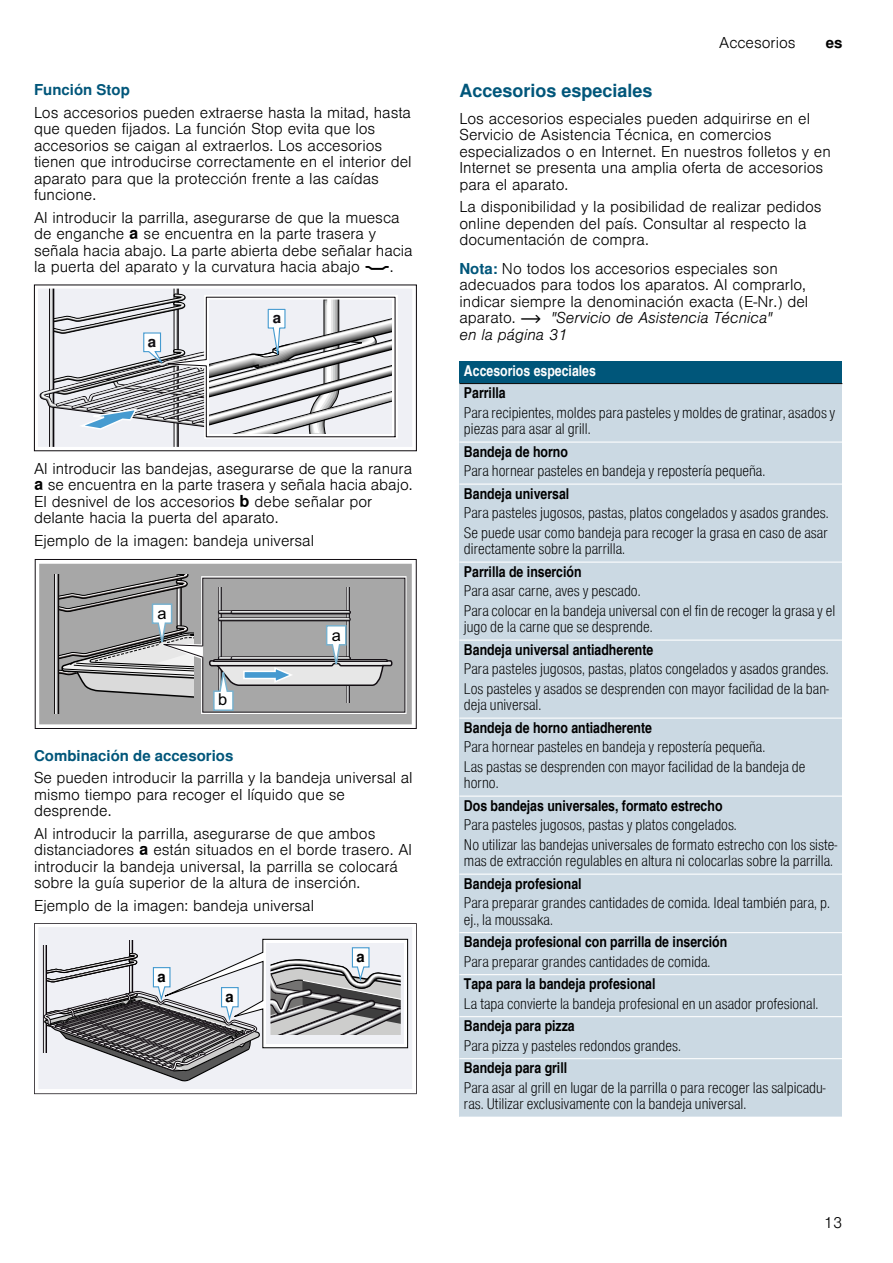
<style>
.page{position:relative;width:893px;height:1263px;background:#fff}
.page>*{position:absolute;margin:0;border:0;box-sizing:border-box;transform-origin:0 0}
.t1{font:700 18px "Nimbus San L";color:#00567a}
.t2{font:300 15px/16.5px "Nimbus San L";color:#000}
.t3{font:15px/19.5px "Nimbus San L Lig Con";color:#000}
.t4{font:15px "Nimbus San L Bol Con";color:#000}
.t5{font:700 15px "Nimbus San L";color:#00567a}
.t6{font:15px "Nimbus San L Bol Con";color:#fff}
.t7{font:700 15px "Nimbus San L";color:#000}
.s1{font-family:"BSH Symb PH6";font-weight:400}
.s2{font-family:"BSH Symb PH1";font-weight:400}
.s3{font-weight:700;color:#00567a}
.s4{font-style:italic}
</style>
<div class="page">
<div style="left:38px;top:289px;width:374px;height:158px;background:#eff0f5"></div>
<div style="left:34px;top:285px;width:383px;height:166px;border:1px solid #0a060a"></div>
<svg style="left:39px;top:563px;width:373px;height:162px;background:#acacac"></svg>
<div style="left:35px;top:559px;width:381px;height:170px;border:1px solid #120d12"></div>
<div style="left:52px;top:714px;width:10px;height:5px;background:#a7a7a7"></div>
<div style="left:51px;top:569px;width:140px;height:5px;background:#a7a7a7"></div>
<svg style="left:34px;top:923px;width:383px;height:171px;fill:#eff0f5"></svg>
<div style="left:126px;top:932px;width:10px;height:8px;background:#eff0f5"></div>
<div style="left:40px;top:937px;width:10px;height:8px;background:#eff0f5"></div>
<div style="left:40px;top:1053px;width:10px;height:8px;background:#eff0f5"></div>
<div style="left:459px;top:361px;width:383px;height:23px;background:#00567a"></div>
<div style="left:459px;top:384px;width:383px;height:58px;background:#cbd9e3"></div>
<div style="left:459px;top:442px;width:383px;height:42px;background:#cbd9e3"></div>
<div style="left:459px;top:484px;width:383px;height:78px;background:#cbd9e3"></div>
<div style="left:459px;top:562px;width:383px;height:78px;background:#cbd9e3"></div>
<div style="left:459px;top:640px;width:383px;height:78px;background:#cbd9e3"></div>
<div style="left:459px;top:718px;width:383px;height:78px;background:#cbd9e3"></div>
<div style="left:459px;top:796px;width:383px;height:78px;background:#cbd9e3"></div>
<div style="left:459px;top:874px;width:383px;height:59px;background:#cbd9e3"></div>
<div style="left:459px;top:933px;width:383px;height:42px;background:#cbd9e3"></div>
<div style="left:459px;top:975px;width:383px;height:42px;background:#cbd9e3"></div>
<div style="left:459px;top:1017px;width:383px;height:42px;background:#cbd9e3"></div>
<div style="left:459px;top:1059px;width:383px;height:58px;background:#cbd9e3"></div>
<hr style="left:459px;top:383px;width:383px;height:1px;background:#000">
<hr style="left:459px;top:441px;width:383px;height:2px;background:#fff">
<hr style="left:459px;top:483px;width:383px;height:2px;background:#fff">
<hr style="left:459px;top:561px;width:383px;height:2px;background:#fff">
<hr style="left:459px;top:639px;width:383px;height:2px;background:#fff">
<hr style="left:459px;top:717px;width:383px;height:2px;background:#fff">
<hr style="left:459px;top:795px;width:383px;height:2px;background:#fff">
<hr style="left:459px;top:873px;width:383px;height:2px;background:#fff">
<hr style="left:459px;top:932px;width:383px;height:1px;background:#fff">
<hr style="left:459px;top:974px;width:383px;height:1px;background:#fff">
<hr style="left:459px;top:1016px;width:383px;height:1px;background:#fff">
<hr style="left:459px;top:1058px;width:383px;height:1px;background:#fff">
<hr style="left:459px;top:1116px;width:383px;height:2px;background:#fff">
<svg style="left:39px;top:285px;width:359px;height:162px"></svg>
<svg style="left:53px;top:570px;width:353px;height:144px;background:#a2a3a4"></svg>
<svg style="left:41px;top:938px;width:368px;height:143px"></svg>
<p class="t5" style="left:34px;top:80px;width:97px">Función Stop</p>
<p class="t2" style="left:34px;top:103px;width:379px">Los accesorios pueden extraerse hasta la mitad, hasta que queden fijados. La función Stop evita que los accesorios se caigan al extraerlos. Los accesorios tienen que introducirse correctamente en el interior del aparato para que la protección frente a las caídas funcione.</p>
<p class="t2" style="left:34px;top:208px;width:380px">Al introducir la parrilla, asegurarse de que la muesca de enganche <span class="s1">‚</span> se encuentra en la parte trasera y señala hacia abajo. La parte abierta debe señalar hacia la puerta del aparato y la curvatura hacia abajo <span class="s2">¾</span>.</p>
<p class="t2" style="left:34px;top:459px;width:380px">Al introducir las bandejas, asegurarse de que la ranura <span class="s1">‚</span> se encuentra en la parte trasera y señala hacia abajo.<br>El desnivel de los accesorios <span class="s1">ƒ</span> debe señalar por delante hacia la puerta del aparato.</p>
<p class="t2" style="left:34px;top:531px;width:281px">Ejemplo de la imagen: bandeja universal</p>
<p class="t5" style="left:34px;top:746px;width:201px">Combinación de accesorios</p>
<p class="t2" style="left:34px;top:768px;width:380px">Se pueden introducir la parrilla y la bandeja universal al mismo tiempo para recoger el líquido que se desprende.</p>
<p class="t2" style="left:34px;top:824px;width:379px">Al introducir la parrilla, asegurarse de que ambos distanciadores <span class="s1">‚</span> están situados en el borde trasero. Al introducir la bandeja universal, la parrilla se colocará sobre la guía superior de la altura de inserción.</p>
<p class="t2" style="left:34px;top:896px;width:281px">Ejemplo de la imagen: bandeja universal</p>
<p class="t2" style="left:719px;top:33px;width:78px">Accesorios</p>
<p class="t7" style="left:825px;top:34px;width:18px">es</p>
<p class="t1" style="left:459px;top:79px;width:195px">Accesorios especiales</p>
<p class="t2" style="left:459px;top:109px;width:373px">Los accesorios especiales pueden adquirirse en el Servicio de Asistencia Técnica, en comercios especializados o en Internet. En nuestros folletos y en Internet se presenta una amplia oferta de accesorios para el aparato.</p>
<p class="t2" style="left:459px;top:197px;width:364px">La disponibilidad y la posibilidad de realizar pedidos online dependen del país. Consultar al respecto la documentación de compra.</p>
<p class="t2" style="left:459px;top:259px;width:350px"><span class="s3">Nota:</span> No todos los accesorios especiales son adecuados para todos los aparatos. Al comprarlo, indicar siempre la denominación exacta (E-Nr.) del aparato. <span class="s2">~</span> <span class="s4">"Servicio de Asistencia Técnica"<br>en la página 31</span></p>
<p class="t6" style="left:464px;top:361px;width:133px">Accesorios especiales</p>
<p class="t4" style="left:464px;top:383px;width:43px">Parrilla</p>
<p class="t3" style="left:464px;top:403px;width:373px;line-height:16.5px">Para recipientes, moldes para pasteles y moldes de gratinar, asados y piezas para asar al grill.</p>
<p class="t4" style="left:464px;top:442px;width:105px">Bandeja de horno</p>
<p class="t3" style="left:464px;top:460px;width:303px">Para hornear pasteles en bandeja y repostería pequeña.</p>
<p class="t4" style="left:464px;top:484px;width:107px">Bandeja universal</p>
<p class="t3" style="left:464px;top:502px;width:366px">Para pasteles jugosos, pastas, platos congelados y asados grandes.<br>Se puede usar como bandeja para recoger la grasa en caso de asar</p>
<p class="t3" style="left:464px;top:538px;width:163px">directamente sobre la parrilla.</p>
<p class="t4" style="left:464px;top:562px;width:119px">Parrilla de inserción</p>
<p class="t3" style="left:464px;top:580px;width:373px">Para asar carne, aves y pescado.<br>Para colocar en la bandeja universal con el fin de recoger la grasa y el</p>
<p class="t3" style="left:464px;top:616px;width:190px">jugo de la carne que se desprende.</p>
<p class="t4" style="left:464px;top:640px;width:191px">Bandeja universal antiadherente</p>
<p class="t3" style="left:464px;top:658px;width:366px">Para pasteles jugosos, pastas, platos congelados y asados grandes.<br>Los pasteles y asados se desprenden con mayor facilidad de la ban-</p>
<p class="t3" style="left:464px;top:694px;width:79px">deja universal.</p>
<p class="t4" style="left:464px;top:718px;width:189px">Bandeja de horno antiadherente</p>
<p class="t3" style="left:464px;top:736px;width:343px">Para hornear pasteles en bandeja y repostería pequeña.<br>Las pastas se desprenden con mayor facilidad de la bandeja de</p>
<p class="t3" style="left:464px;top:772px;width:36px">horno.</p>
<p class="t4" style="left:464px;top:796px;width:260px">Dos bandejas universales, formato estrecho</p>
<p class="t3" style="left:464px;top:814px;width:375px">Para pasteles jugosos, pastas y platos congelados.<br>No utilizar las bandejas universales de formato estrecho con los siste-</p>
<p class="t3" style="left:464px;top:850px;width:370px">mas de extracción regulables en altura ni colocarlas sobre la parrilla.</p>
<p class="t4" style="left:464px;top:874px;width:119px">Bandeja profesional</p>
<p class="t3" style="left:464px;top:894px;width:367px;line-height:16.5px">Para preparar grandes cantidades de comida. Ideal también para, p. ej., la moussaka.</p>
<p class="t4" style="left:464px;top:932px;width:265px">Bandeja profesional con parrilla de inserción</p>
<p class="t3" style="left:464px;top:951px;width:248px">Para preparar grandes cantidades de comida.</p>
<p class="t4" style="left:464px;top:974px;width:193px">Tapa para la bandeja profesional</p>
<p class="t3" style="left:464px;top:993px;width:356px">La tapa convierte la bandeja profesional en un asador profesional.</p>
<p class="t4" style="left:464px;top:1016px;width:112px">Bandeja para pizza</p>
<p class="t3" style="left:464px;top:1035px;width:218px">Para pizza y pasteles redondos grandes.</p>
<p class="t4" style="left:464px;top:1058px;width:105px">Bandeja para grill</p>
<p class="t3" style="left:464px;top:1078px;width:363px;line-height:16.5px">Para asar al grill en lugar de la parrilla o para recoger las salpicadu&shy;ras. Utilizar exclusivamente con la bandeja universal.</p>
<p class="t2" style="left:824px;top:1213px;width:20px">13</p>
</div>
